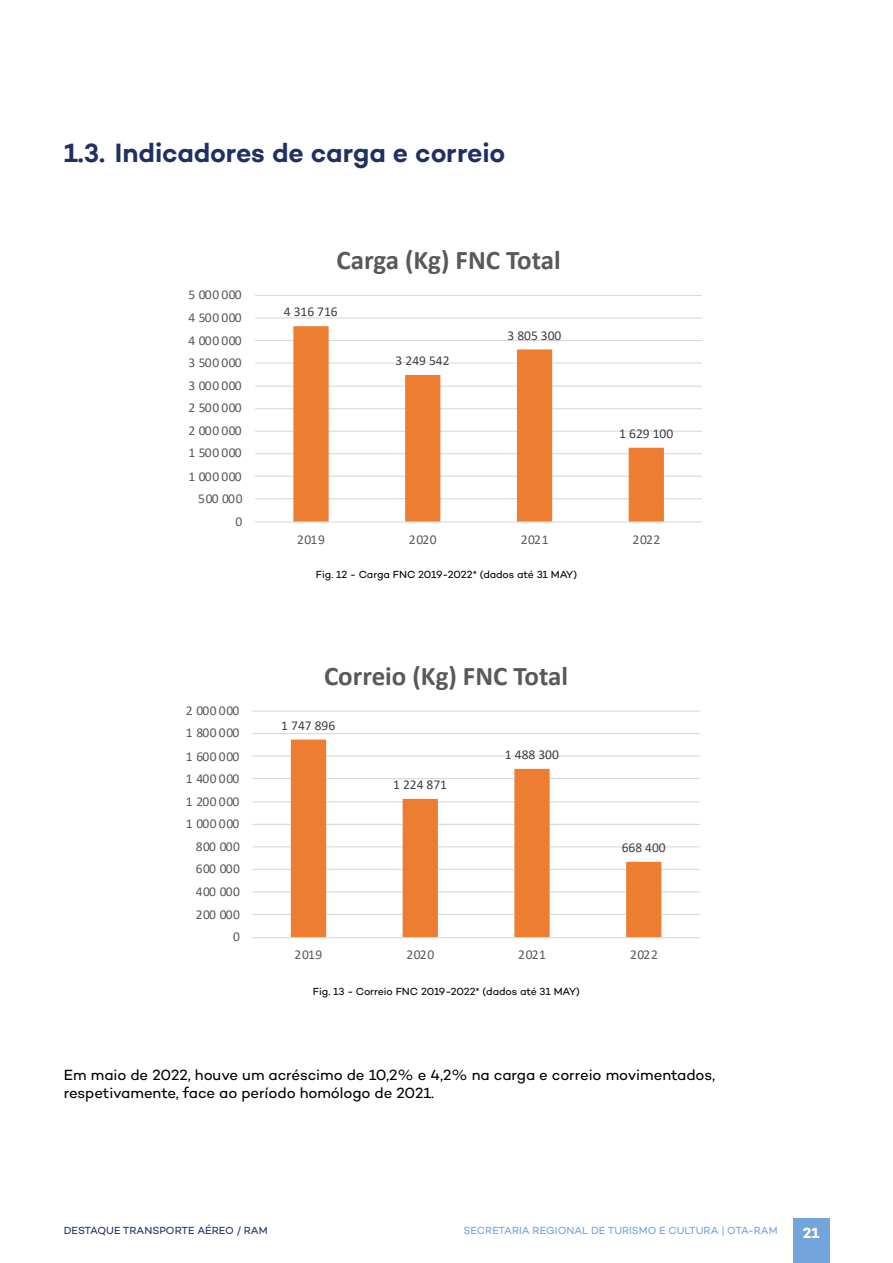
<style>
.page{position:relative;width:893px;height:1263px;background:#fff}
.page>*{position:absolute;margin:0;border:0;box-sizing:border-box;transform-origin:0 0}
.t1{font:700 27px "Calibri";color:#595959}
.t2{font:600 27px "Campton";letter-spacing:-.005em;color:#203064}
.t3{font:15px/18px "Campton";letter-spacing:-.005em;color:#000}
.t4{font:700 15px "Campton";color:#fff}
.t5{font:13.5px "Calibri";letter-spacing:.05em;color:#595959}
.t6{font:13.5px "Calibri";color:#404040}
.t7{font:10.5px "Campton";letter-spacing:-.005em;color:#000}
.t8{font:10.5px "Campton";color:#73a4dc}
.t9{font:10.5px "Campton";letter-spacing:-.005em;color:#203064}
</style>
<div class="page">
<div style="left:793px;top:1218px;width:36px;height:45px;background:#73a4dc"></div>
<svg style="left:255px;top:295px;width:447px;height:228px"></svg>
<svg style="left:252px;top:710px;width:448px;height:228px"></svg>
<h1 class="t2" style="left:64px;top:136px;width:443px">1.3. Indicadores de carga e correio</h1>
<p class="t5" style="left:188px;top:285px;width:55px">5 000 000</p>
<p class="t5" style="left:188px;top:308px;width:55px">4 500 000</p>
<p class="t5" style="left:188px;top:331px;width:55px">4 000 000</p>
<p class="t5" style="left:188px;top:354px;width:55px">3 500 000</p>
<p class="t5" style="left:188px;top:376px;width:55px">3 000 000</p>
<p class="t5" style="left:188px;top:399px;width:55px">2 500 000</p>
<p class="t5" style="left:188px;top:421px;width:55px">2 000 000</p>
<p class="t5" style="left:188px;top:444px;width:55px">1 500 000</p>
<p class="t5" style="left:188px;top:467px;width:55px">1 000 000</p>
<p class="t5" style="left:198px;top:489px;width:46px">500 000</p>
<p class="t5" style="left:236px;top:512px;width:8px">0</p>
<p class="t5" style="left:186px;top:701px;width:55px">2 000 000</p>
<p class="t5" style="left:186px;top:723px;width:55px">1 800 000</p>
<p class="t5" style="left:186px;top:747px;width:55px">1 600 000</p>
<p class="t5" style="left:186px;top:769px;width:55px">1 400 000</p>
<p class="t5" style="left:186px;top:792px;width:55px">1 200 000</p>
<p class="t5" style="left:186px;top:814px;width:55px">1 000 000</p>
<p class="t5" style="left:196px;top:837px;width:46px">800 000</p>
<p class="t5" style="left:196px;top:859px;width:46px">600 000</p>
<p class="t5" style="left:196px;top:882px;width:46px">400 000</p>
<p class="t5" style="left:196px;top:905px;width:46px">200 000</p>
<p class="t5" style="left:233px;top:927px;width:8px">0</p>
<h1 class="t1" style="left:336px;top:241px;width:226px">Carga (Kg) FNC Total</h1>
<p class="t6" style="left:284px;top:303px;width:55px">4 316 716</p>
<p class="t6" style="left:396px;top:351px;width:55px">3 249 542</p>
<p class="t6" style="left:507px;top:326px;width:55px">3 805 300</p>
<p class="t6" style="left:619px;top:424px;width:55px">1 629 100</p>
<p class="t5" style="left:297px;top:530px;width:29px">2019</p>
<p class="t5" style="left:409px;top:530px;width:29px">2020</p>
<p class="t5" style="left:521px;top:530px;width:29px">2021</p>
<p class="t5" style="left:633px;top:530px;width:29px">2022</p>
<p class="t7" style="left:316px;top:568px;width:263px">Fig. 12 - Carga FNC 2019-2022* (dados até 31 MAY)</p>
<h1 class="t1" style="left:324px;top:657px;width:246px">Correio (Kg) FNC Total</h1>
<p class="t6" style="left:281px;top:716px;width:55px">1 747 896</p>
<p class="t6" style="left:393px;top:775px;width:56px">1 224 871</p>
<p class="t6" style="left:505px;top:745px;width:55px">1 488 300</p>
<p class="t6" style="left:622px;top:838px;width:46px">668 400</p>
<p class="t5" style="left:295px;top:945px;width:29px">2019</p>
<p class="t5" style="left:406px;top:945px;width:29px">2020</p>
<p class="t5" style="left:518px;top:945px;width:29px">2021</p>
<p class="t5" style="left:630px;top:945px;width:29px">2022</p>
<p class="t7" style="left:313px;top:984px;width:269px">Fig. 13 - Correio FNC 2019-2022* (dados até 31 MAY)</p>
<p class="t3" style="left:64px;top:1066px;width:653px">Em maio de 2022, houve um acréscimo de 10,2% e 4,2% na carga e correio movimentados, respetivamente, face ao período homólogo de 2021.</p>
<p class="t9" style="left:64px;top:1224px;width:205px">DESTAQUE TRANSPORTE AÉREO / RAM</p>
<p class="t8" style="left:464px;top:1224px;width:316px">SECRETARIA REGIONAL DE TURISMO E CULTURA | OTA-RAM</p>
<p class="t4" style="left:803px;top:1223px;width:18px">21</p>
</div>
